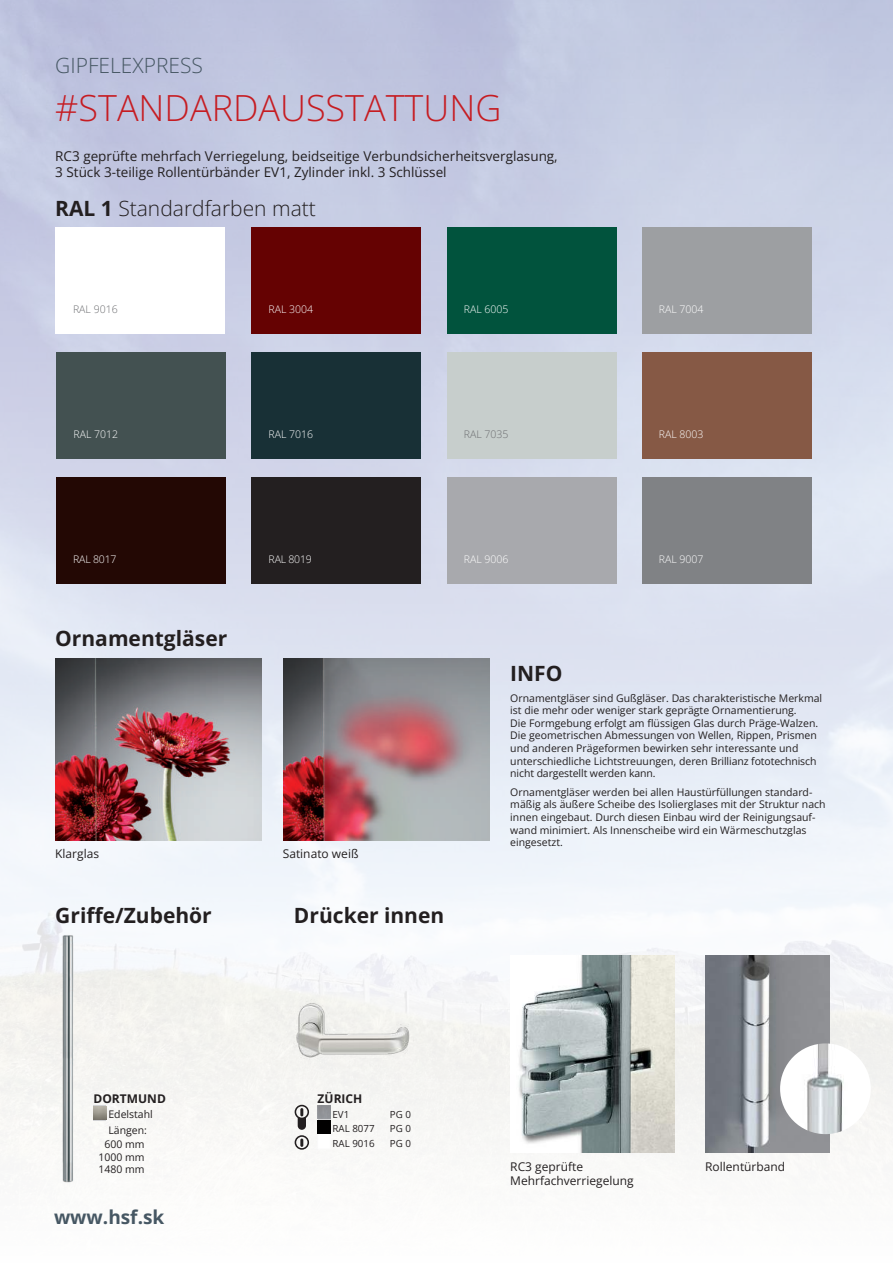
<style>
.page{position:relative;width:893px;height:1263px;background:#fff}
.page>*{position:absolute;margin:0;border:0;box-sizing:border-box;transform-origin:0 0}
.t1{font:300 36px "Open Sans";color:#c61c22}
.t2{font:700 21px "Open Sans";color:#231f20}
.t3{font:300 21px "Open Sans";color:#231f20}
.t4{font:300 21px "Open Sans";color:#465763}
.t5{font:700 19.05px "Open Sans";color:#465763}
.t6{font:13.5px/16.2px "Open Sans";color:#231f20}
.t7{font:12px/14.4px "Open Sans";color:#231f20}
.t8{font:700 12px "Open Sans";color:#231f20}
.t9{font:10.5px/12.6px "Open Sans";color:#231f20}
.t10{font:300 10.5px "Open Sans";color:#fff}
.t11{font:300 10.5px "Open Sans";color:#6c6d70}
.t12{font:9.75px "Open Sans";color:#231f20}
.s1{font-weight:700}
</style>
<div class="page">
<img style="left:0;top:0;width:893px;height:1153px">
<div style="left:447px;top:227px;width:169px;height:107px;background:#01533d"></div>
<div style="left:56px;top:352px;width:170px;height:107px;background:#435151"></div>
<div style="left:252px;top:352px;width:169px;height:107px;background:#183036"></div>
<div style="left:447px;top:352px;width:169px;height:107px;background:#c7cecc"></div>
<div style="left:642px;top:352px;width:169px;height:107px;background:#865945"></div>
<div style="left:642px;top:227px;width:169px;height:107px;background:#9d9fa2"></div>
<div style="left:56px;top:477px;width:170px;height:106px;background:#230804"></div>
<div style="left:252px;top:477px;width:169px;height:106px;background:#231f20"></div>
<div style="left:642px;top:477px;width:169px;height:106px;background:#808285"></div>
<div style="left:447px;top:477px;width:169px;height:106px;background:#a8a9ad"></div>
<div style="left:252px;top:227px;width:169px;height:107px;background:#650202"></div>
<div style="left:56px;top:227px;width:169px;height:107px;background:#fff"></div>
<img style="left:294px;top:999px;width:119px;height:70px">
<svg style="left:295px;top:1105px;width:14px;height:45px"></svg>
<div style="left:318px;top:1105px;width:12px;height:15px;background:#8e8f93"></div>
<svg style="left:317px;top:1106px;width:14px;height:44px"></svg>
<img style="left:56px;top:658px;width:206px;height:182px">
<img style="left:283px;top:658px;width:206px;height:182px">
<svg style="left:94px;top:1105px;width:12px;height:15px"></svg>
<svg style="left:94px;top:1106px;width:12px;height:13px"></svg>
<img style="left:53px;top:928px;width:32px;height:255px">
<img style="left:510px;top:955px;width:164px;height:197px">
<img style="left:705px;top:955px;width:124px;height:197px">
<img style="left:780px;top:1043px;width:91px;height:91px;border-radius:45px">
<h2 class="t4" style="left:55px;top:51px;width:149px">GIPFELEXPRESS</h2>
<h1 class="t1" style="left:55px;top:83px;width:448px">#STANDARDAUSSTATTUNG</h1>
<p class="t6" style="left:55px;top:147px;width:504px">RC3 geprüfte mehrfach Verriegelung, beidseitige Verbundsicherheitsverglasung,<br>3 Stück 3-teilige Rollentürbänder EV1, Zylinder inkl. 3 Schlüssel</p>
<h2 class="t3" style="left:55px;top:194px;width:262px"><span class="s1">RAL 1</span> Standardfarben matt</h2>
<p class="t11" style="left:73px;top:302px;width:46px">RAL 9016</p>
<p class="t10" style="left:269px;top:302px;width:46px">RAL 3004</p>
<p class="t10" style="left:464px;top:302px;width:46px">RAL 6005</p>
<p class="t10" style="left:659px;top:302px;width:46px">RAL 7004</p>
<p class="t10" style="left:73px;top:427px;width:46px">RAL 7012</p>
<p class="t10" style="left:269px;top:427px;width:46px">RAL 7016</p>
<p class="t11" style="left:464px;top:427px;width:46px">RAL 7035</p>
<p class="t10" style="left:659px;top:427px;width:46px">RAL 8003</p>
<p class="t10" style="left:73px;top:552px;width:45px">RAL 8017</p>
<p class="t10" style="left:269px;top:552px;width:45px">RAL 8019</p>
<p class="t10" style="left:464px;top:552px;width:46px">RAL 9006</p>
<p class="t10" style="left:659px;top:552px;width:46px">RAL 9007</p>
<h2 class="t2" style="left:55px;top:624px;width:174px">Ornamentgläser</h2>
<p class="t7" style="left:55px;top:846px;width:45px">Klarglas</p>
<p class="t7" style="left:283px;top:846px;width:77px">Satinato weiß</p>
<h2 class="t2" style="left:55px;top:901px;width:158px">Griffe/Zubehör</h2>
<h2 class="t2" style="left:294px;top:901px;width:152px">Drücker innen</h2>
<p class="t8" style="left:94px;top:1090px;width:74px">DORTMUND</p>
<p class="t9" style="left:108px;top:1106px;width:46px;line-height:15.5px">Edelstahl<br>Längen:</p>
<p class="t9" style="left:98px;top:1137px;width:48px;text-align:center">600 mm<br>1000 mm<br>1480 mm</p>
<h3 class="t5" style="left:54px;top:1204px;width:112px">www.hsf.sk</h3>
<p class="t8" style="left:318px;top:1090px;width:46px">ZÜRICH</p>
<p class="t12" style="left:332px;top:1107px;width:18px">EV1</p>
<p class="t12" style="left:390px;top:1107px;width:23px">PG 0</p>
<p class="t12" style="left:332px;top:1122px;width:44px">RAL 8077</p>
<p class="t12" style="left:390px;top:1122px;width:23px">PG 0</p>
<p class="t12" style="left:332px;top:1137px;width:44px">RAL 9016</p>
<p class="t12" style="left:390px;top:1137px;width:23px">PG 0</p>
<h2 class="t2" style="left:510px;top:659px;width:54px">INFO</h2>
<p class="t9" style="left:510px;top:691px;width:313px">Ornamentgläser sind Gußgläser. Das charakteristische Merkmal ist die mehr oder weniger stark geprägte Ornamentierung.<br>Die Formgebung erfolgt am flüssigen Glas durch Präge-Walzen.<br>Die geometrischen Abmessungen von Wellen, Rippen, Prismen und anderen Prägeformen bewirken sehr interessante und unterschiedliche Lichtstreuungen, deren Brillianz fototechnisch nicht dargestellt werden kann.</p>
<p class="t9" style="left:510px;top:785px;width:317px">Ornamentgläser werden bei allen Haustürfüllungen standard&shy;mäßig als äußere Scheibe des Isolierglases mit der Struktur nach innen eingebaut. Durch diesen Einbau wird der Reinigungsauf&shy;wand minimiert. Als Innenscheibe wird ein Wärmeschutzglas eingesetzt.</p>
<p class="t7" style="left:510px;top:1159px;width:125px">RC3 geprüfte<br>Mehrfachverriegelung</p>
<p class="t7" style="left:705px;top:1159px;width:82px">Rollentürband</p>
</div>
